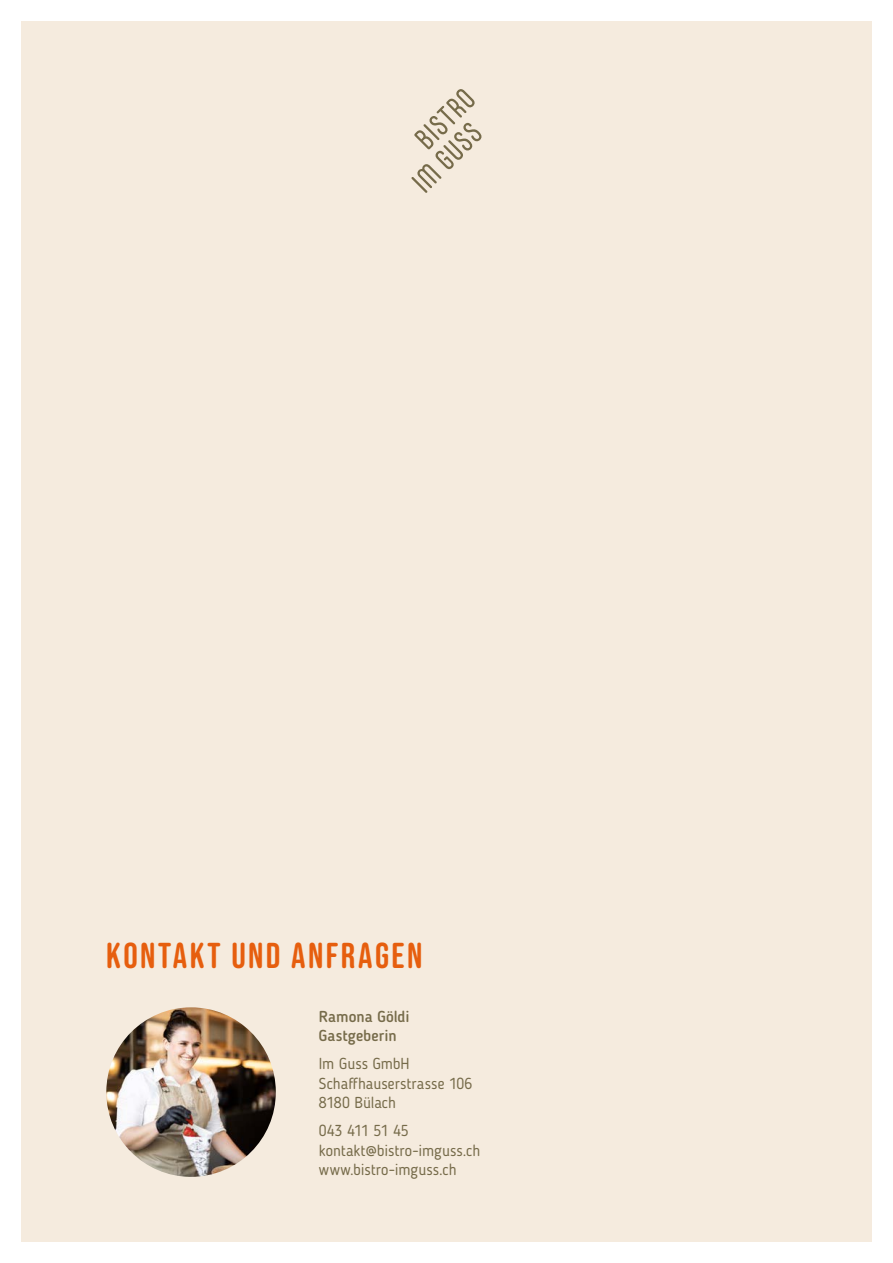
<style>
.page{position:relative;width:893px;height:1263px;background:#fff}
.page>*{position:absolute;margin:0;border:0;box-sizing:border-box;transform-origin:0 0}
.t1{font:36px "Bebas Neue Rounded";letter-spacing:.07em;color:#e65e0e}
.t2{font:15.75px/19.5px "Blogger Sans";color:#766b4a}
.t3{font:500 15.75px/19.5px "Blogger Sans";color:#766b4a}
</style>
<div class="page">
<div style="left:21px;top:21px;width:851px;height:1221px;background:#f5ebde"></div>
<svg style="left:411px;top:89px;width:71px;height:104px"></svg>
<img style="left:106px;top:1007px;width:170px;height:170px;border-radius:85px">
<h1 class="t1" style="left:106px;top:935px;width:318px">KONTAKT UND ANFRAGEN</h1>
<p class="t3" style="left:319px;top:1006px;width:92px">Ramona Göldi<br>Gastgeberin</p>
<p class="t2" style="left:319px;top:1054px;width:155px">Im Guss GmbH<br>Schaffhauserstrasse 106<br>8180 Bülach</p>
<p class="t2" style="left:319px;top:1121px;width:163px">043 411 51 45 kontakt@bistro-imguss.ch www.bistro-imguss.ch</p>
</div>
